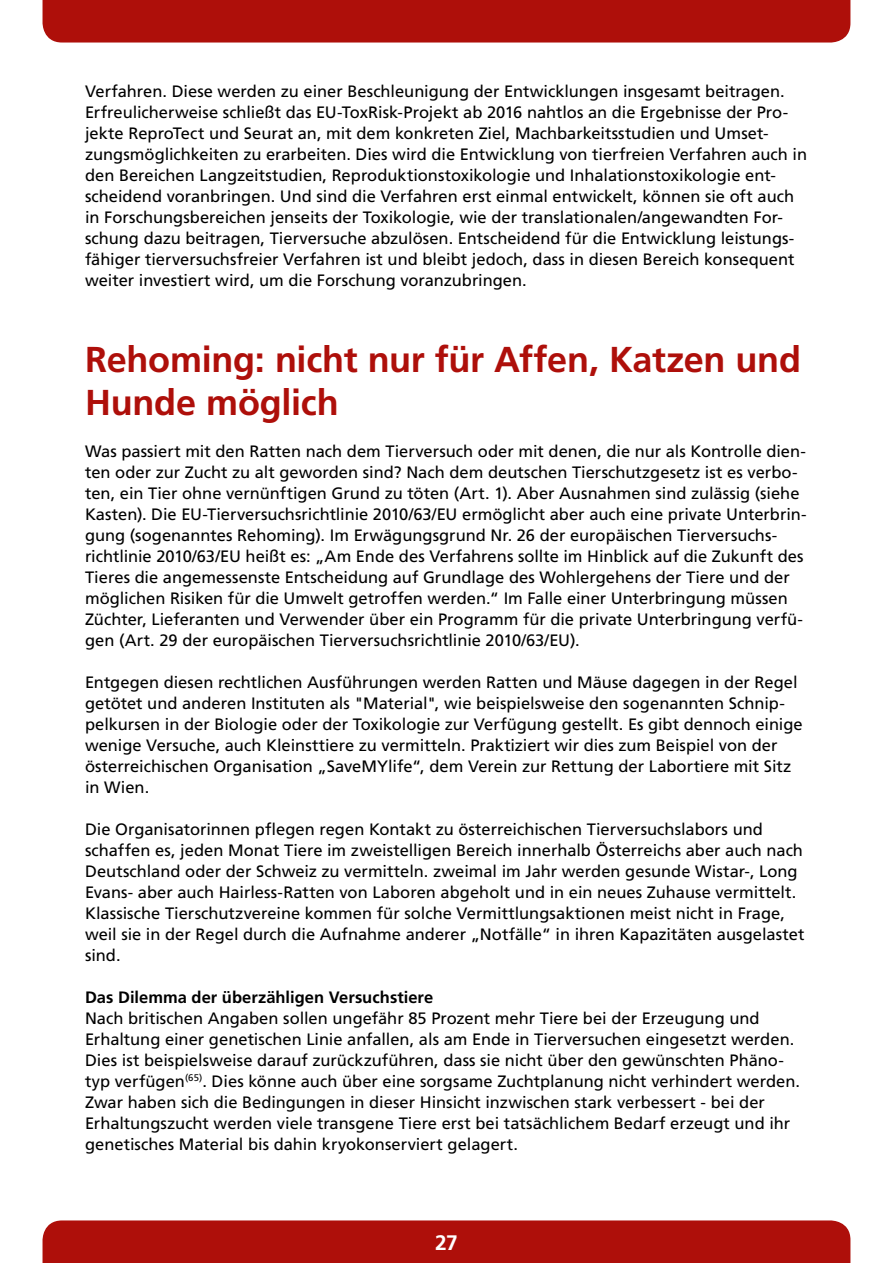
<style>
.page{position:relative;width:893px;height:1263px;background:#fff}
.page>*{position:absolute;margin:0;border:0;box-sizing:border-box;transform-origin:0 0}
.t1{font:700 36px/43.2px "Frutiger LT Std";letter-spacing:-.01em;color:#ae0f0a}
.t2{font:700 21px "Frutiger LT Std";color:#fff}
.t3{font:16.5px/21px "Frutiger LT Std";color:#000}
.t4{font:700 16.5px "Frutiger LT Std";color:#000}
</style>
<div class="page">
<div style="left:43px;top:0;width:807px;height:43px;background:#ae0f0a"></div>
<div style="left:43px;top:1220px;width:807px;height:43px;background:#ae0f0a"></div>
<p class="t3" style="left:85px;top:81px;width:724px">Verfahren. Diese werden zu einer Beschleunigung der Entwicklungen insgesamt beitragen.<br>Erfreulicherweise schließt das EU-ToxRisk-Projekt ab 2016 nahtlos an die Ergebnisse der Pro&shy;jekte ReproTect und Seurat an, mit dem konkreten Ziel, Machbarkeitsstudien und Umset&shy;zungsmöglichkeiten zu erarbeiten. Dies wird die Entwicklung von tierfreien Verfahren auch in den Bereichen Langzeitstudien, Reproduktionstoxikologie und Inhalationstoxikologie ent&shy;scheidend voranbringen. Und sind die Verfahren erst einmal entwickelt, können sie oft auch in Forschungsbereichen jenseits der Toxikologie, wie der translationalen/angewandten For&shy;schung dazu beitragen, Tierversuche abzulösen. Entscheidend für die Entwicklung leistungs&shy;fähiger tierversuchsfreier Verfahren ist und bleibt jedoch, dass in diesen Bereich konsequent weiter investiert wird, um die Forschung voranzubringen.</p>
<h1 class="t1" style="left:85px;top:338px;width:718px">Rehoming: nicht nur für Affen, Katzen und<br>Hunde möglich</h1>
<p class="t3" style="left:85px;top:441px;width:723px">Was passiert mit den Ratten nach dem Tierversuch oder mit denen, die nur als Kontrolle dien&shy;ten oder zur Zucht zu alt geworden sind? Nach dem deutschen Tierschutzgesetz ist es verbo&shy;ten, ein Tier ohne vernünftigen Grund zu töten (Art. 1). Aber Ausnahmen sind zulässig (siehe Kasten). Die EU-Tierversuchsrichtlinie 2010/63/EU ermöglicht aber auch eine private Unterbrin&shy;gung (sogenanntes Rehoming). Im Erwägungsgrund Nr. 26 der europäischen Tierversuchs&shy;richtlinie 2010/63/EU heißt es: „Am Ende des Verfahrens sollte im Hinblick auf die Zukunft des Tieres die angemessenste Entscheidung auf Grundlage des Wohlergehens der Tiere und der möglichen Risiken für die Umwelt getroffen werden.“ Im Falle einer Unterbringung müssen Züchter, Lieferanten und Verwender über ein Programm für die private Unterbringung verfü&shy;gen (Art. 29 der europäischen Tierversuchsrichtlinie 2010/63/EU).</p>
<p class="t3" style="left:85px;top:672px;width:719px">Entgegen diesen rechtlichen Ausführungen werden Ratten und Mäuse dagegen in der Regel getötet und anderen Instituten als "Material", wie beispielsweise den sogenannten Schnip&shy;pelkursen in der Biologie oder der Toxikologie zur Verfügung gestellt. Es gibt dennoch einige wenige Versuche, auch Kleinsttiere zu vermitteln. Praktiziert wir dies zum Beispiel von der österreichischen Organisation „SaveMYlife“, dem Verein zur Rettung der Labortiere mit Sitz in Wien.</p>
<p class="t3" style="left:85px;top:819px;width:721px">Die Organisatorinnen pflegen regen Kontakt zu österreichischen Tierversuchslabors und schaffen es, jeden Monat Tiere im zweistelligen Bereich innerhalb Österreichs aber auch nach Deutschland oder der Schweiz zu vermitteln. zweimal im Jahr werden gesunde Wistar-, Long Evans- aber auch Hairless-Ratten von Laboren abgeholt und in ein neues Zuhause vermittelt.<br>Klassische Tierschutzvereine kommen für solche Vermittlungsaktionen meist nicht in Frage, weil sie in der Regel durch die Aufnahme anderer „Notfälle“ in ihren Kapazitäten ausgelastet sind.</p>
<p class="t4" style="left:85px;top:987px;width:350px">Das Dilemma der überzähligen Versuchstiere</p>
<p class="t3" style="left:85px;top:1008px;width:717px">Nach britischen Angaben sollen ungefähr 85 Prozent mehr Tiere bei der Erzeugung und Erhaltung einer genetischen Linie anfallen, als am Ende in Tierversuchen eingesetzt werden.<br>Dies ist beispielsweise darauf zurückzuführen, dass sie nicht über den gewünschten Phäno&shy;typ verfügen<sup>(65)</sup>. Dies könne auch über eine sorgsame Zuchtplanung nicht verhindert werden.<br>Zwar haben sich die Bedingungen in dieser Hinsicht inzwischen stark verbessert - bei der Erhaltungszucht werden viele transgene Tiere erst bei tatsächlichem Bedarf erzeugt und ihr genetisches Material bis dahin kryokonserviert gelagert.</p>
<p class="t2" style="left:435px;top:1230px;width:24px">27</p>
</div>
